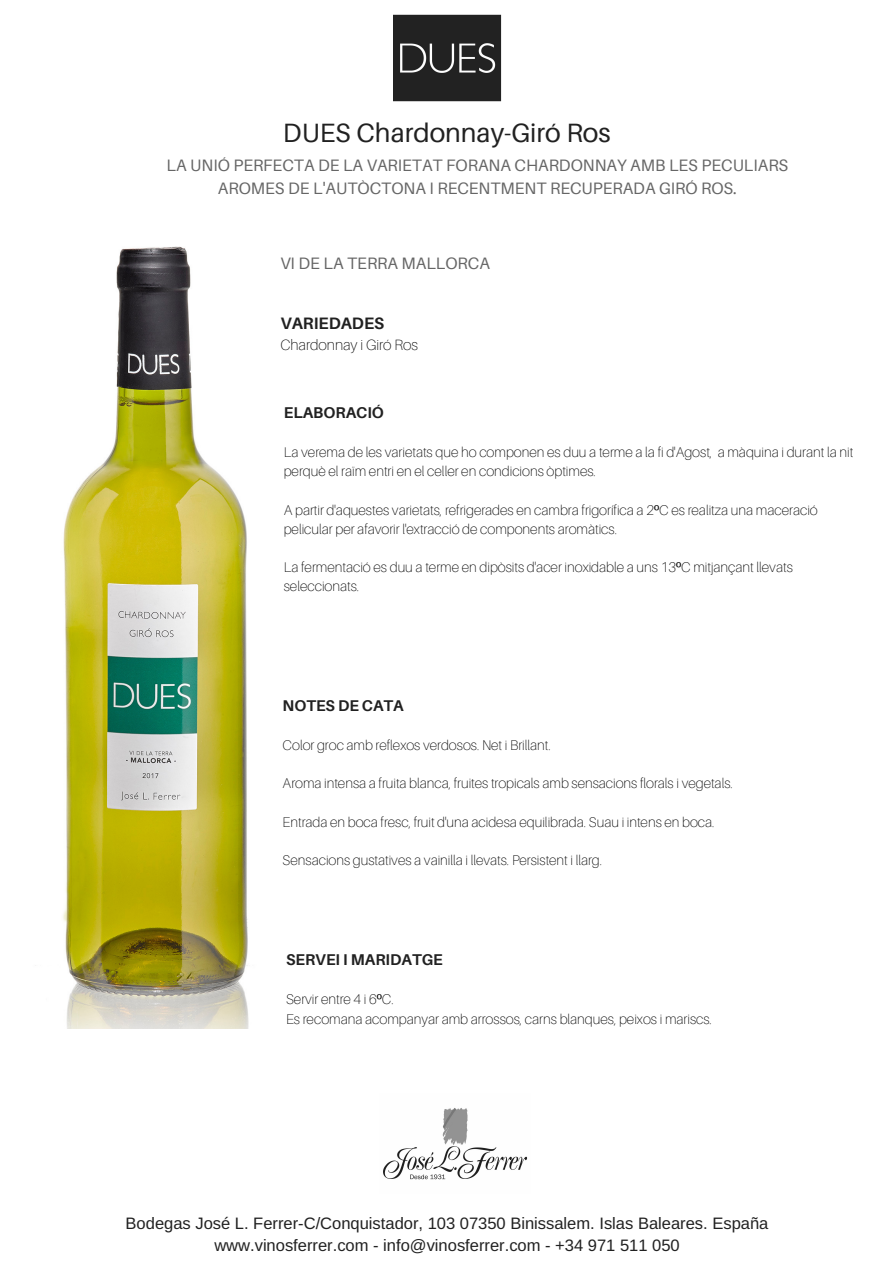
<style>
.page{position:relative;width:893px;height:1263px;background:#fff}
.page>*{position:absolute;margin:0;border:0;box-sizing:border-box;transform-origin:0 0}
.t1{font:26.55px "Aileron";color:#212121}
.t2{font:16.5px/22.5px "Arimo";color:#212121;text-align:center}
.t3{font:16.5px/22.5px "Aileron";color:#666;text-align:center}
.t4{font:700 16.5px "Aileron";color:#212121}
.t5{font:700 15.6px "Aileron";color:#212121}
.t6{font:100 14.85px "Aileron";color:#000}
.t7{font:100 14.1px/19.2px "Aileron";color:#000}
.t8{font:100 13.95px "Aileron";color:#000}
.s1{font-family:"Liberation Sans";font-weight:400}
</style>
<div class="page">
<img style="left:383px;top:1108px;width:145px;height:72px">
<img style="left:393px;top:15px;width:108px;height:86px">
<img style="left:63px;top:246px;width:186px;height:782px">
<h1 class="t1" style="left:283px;top:116px;width:329px">DUES Chardonnay-Giró Ros</h1>
<p class="t3" style="left:167px;top:154px;width:623px">LA UNIÓ PERFECTA DE LA VARIETAT FORANA CHARDONNAY AMB LES PECULIARS<br>AROMES DE L'AUTÒCTONA I RECENTMENT RECUPERADA GIRÓ ROS.</p>
<p class="t3" style="left:280px;top:252px;width:211px">VI DE LA TERRA MALLORCA</p>
<p class="t4" style="left:280px;top:313px;width:105px">VARIEDADES</p>
<p class="t6" style="left:280px;top:336px;width:139px">Chardonnay i Giró Ros</p>
<p class="t5" style="left:284px;top:403px;width:102px">ELABORACIÓ</p>
<p class="t7" style="left:284px;top:442px;width:571px">La verema de les varietats que ho componen es duu a terme a la fi d'Agost, a màquina i durant la nit perquè el raïm entri en el celler en condicions òptimes.</p>
<p class="t7" style="left:284px;top:500px;width:536px">A partir d'aquestes varietats, refrigerades en cambra frigorífica a 2<span class="s1">º</span>C es realitza una maceració pelicular per afavorir l'extracció de components aromàtics.</p>
<p class="t7" style="left:284px;top:557px;width:511px">La fermentació es duu a terme en dipòsits d'acer inoxidable a uns 13<span class="s1">º</span>C mitjançant llevats seleccionats.</p>
<p class="t5" style="left:283px;top:695px;width:123px">NOTES DE CATA</p>
<p class="t8" style="left:283px;top:736px;width:270px">Color groc amb reflexos verdosos. Net i Brillant.</p>
<p class="t8" style="left:283px;top:775px;width:452px">Aroma intensa a fruita blanca, fruites tropicals amb sensacions florals i vegetals.</p>
<p class="t8" style="left:283px;top:813px;width:433px">Entrada en boca fresc, fruit d'una acidesa equilibrada. Suau i intens en boca.</p>
<p class="t8" style="left:283px;top:851px;width:321px">Sensacions gustatives a vainilla i llevats. Persistent i llarg.</p>
<p class="t5" style="left:286px;top:950px;width:158px">SERVEI I MARIDATGE</p>
<p class="t7" style="left:286px;top:990px;width:427px">Servir entre 4 i 6<span class="s1">º</span>C.<br>Es recomana acompanyar amb arrossos, carns blanques, peixos i mariscs.</p>
<p class="t2" style="left:126px;top:1211px;width:644px">Bodegas José L. Ferrer-C/Conquistador, 103 07350 Binissalem. Islas Baleares. España www.vinosferrer.com - info@vinosferrer.com - +34 971 511 050</p>
</div>
